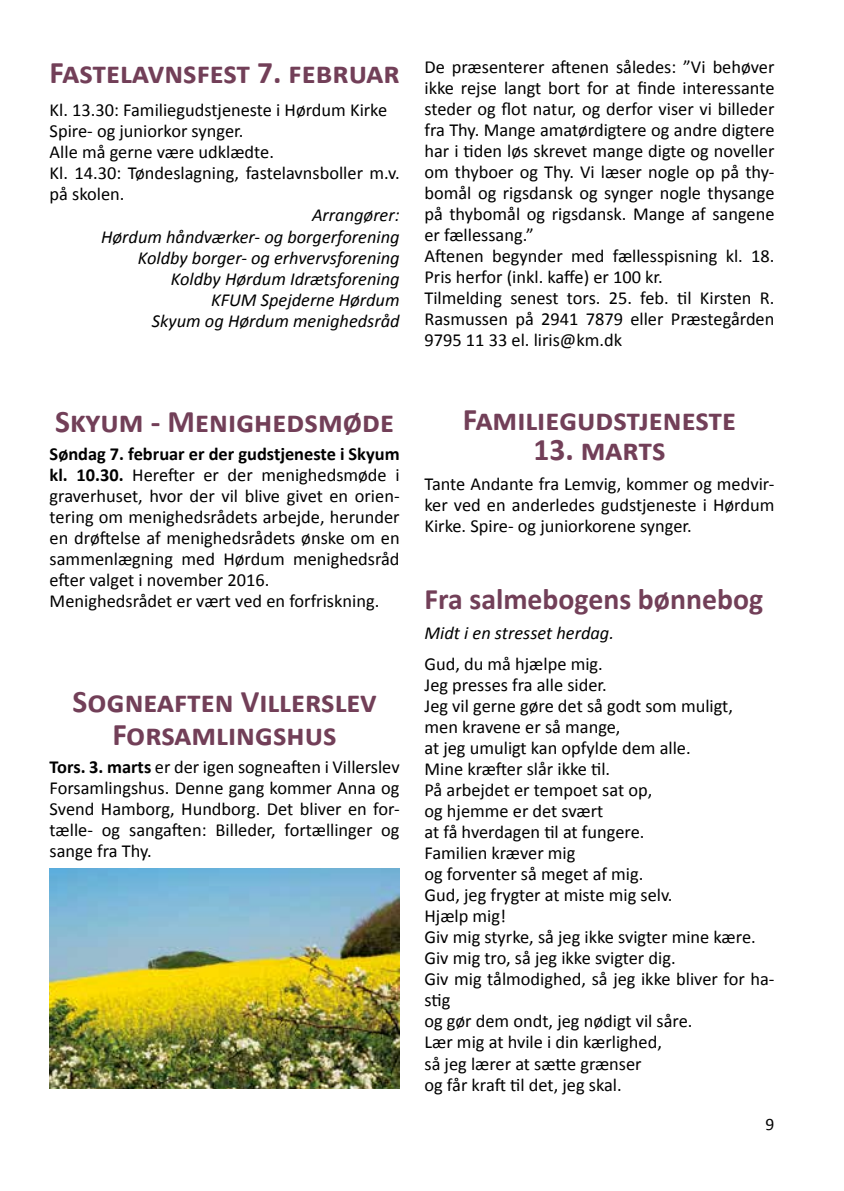
<style>
.page{position:relative;width:844px;height:1191px;background:#fff}
.page>*{position:absolute;margin:0;border:0;box-sizing:border-box;transform-origin:0 0}
.t1{font:700 31.5px/33.2px "Calibri";color:#723f58;text-align:center}
.t2{font:700 29.75px "Calibri";color:#723f58}
.t3{font:18.38px/21px "Calibri";color:#000}
.t4{font:italic 18.38px/21px "Calibri";color:#000;text-align:right}
.t5{font:17.5px "Calibri";color:#000}
.s1{font-weight:700}
</style>
<div class="page">
<img style="left:50px;top:868px;width:349px;height:220px">
<h1 class="t1" style="left:50px;top:56px;width:351px">Fastelavnsfest 7. februar</h1>
<p class="t3" style="left:50px;top:100px;width:351px">Kl. 13.30: Familiegudstjeneste i Hørdum Kirke Spire- og juniorkor synger.<br>Alle må gerne være udklædte.<br>Kl. 14.30: Tøndeslagning, fastelavnsboller m.v. på skolen.</p>
<p class="t4" style="left:101px;top:204px;width:300px">Arrangører:<br>Hørdum håndværker- og borgerforening<br>Koldby borger- og erhvervsforening<br>Koldby Hørdum Idrætsforening<br>KFUM Spejderne Hørdum<br>Skyum og Hørdum menighedsråd</p>
<p class="t3" style="left:424px;top:57px;width:351px">De præsenterer aftenen således: ”Vi behøver ikke rejse langt bort for at finde interessante steder og flot natur, og derfor viser vi billeder fra Thy. Mange amatørdigtere og andre digtere har i tiden løs skrevet mange digte og noveller om thyboer og Thy. Vi læser nogle op på thy&shy;bomål og rigsdansk og synger nogle thysange på thybomål og rigsdansk. Mange af sangene er fællessang.”<br>Aftenen begynder med fællesspisning kl. 18.<br>Pris herfor (inkl. kaffe) er 100 kr.<br>Tilmelding senest tors. 25. feb. til Kirsten R.<br>Rasmussen på 2941 7879 eller Præstegården 9795 11 33 el. liris@km.dk</p>
<h1 class="t1" style="left:55px;top:404px;width:340px">Skyum - Menighedsmøde</h1>
<p class="t3" style="left:50px;top:443px;width:351px"><span class="s1">Søndag 7. februar er der gudstjeneste i Skyum kl. 10.30.</span> Herefter er der menighedsmøde i graverhuset, hvor der vil blive givet en orien&shy;tering om menighedsrådets arbejde, herunder en drøftelse af menighedsrådets ønske om en sammenlægning med Hørdum menighedsråd efter valget i november 2016.<br>Menighedsrådet er vært ved en forfriskning.</p>
<h1 class="t1" style="left:73px;top:684px;width:305px">Sogneaften Villerslev<br>Forsamlingshus</h1>
<p class="t3" style="left:50px;top:756px;width:351px;text-align:justify"><span class="s1">Tors. 3. marts</span> er der igen sogneaften i Villerslev Forsamlingshus. Denne gang kommer Anna og Svend Hamborg, Hundborg. Det bliver en for&shy;tælle- og sangaften: Billeder, fortællinger og sange fra Thy.</p>
<h1 class="t1" style="left:462px;top:403px;width:275px">Familiegudstjeneste</h1>
<h1 class="t1" style="left:533px;top:433px;width:134px">13. marts</h1>
<p class="t3" style="left:424px;top:473px;width:351px;text-align:justify">Tante Andante fra Lemvig, kommer og medvir&shy;ker ved en anderledes gudstjeneste i Hørdum Kirke. Spire- og juniorkorene synger.</p>
<h2 class="t2" style="left:424px;top:580px;width:340px">Fra salmebogens bønnebog</h2>
<p class="t4" style="left:424px;top:621px;width:191px">Midt i en stresset herdag.</p>
<p class="t3" style="left:424px;top:654px;width:351px">Gud, du må hjælpe mig.<br>Jeg presses fra alle sider.<br>Jeg vil gerne gøre det så godt som muligt,<br>men kravene er så mange,<br>at jeg umuligt kan opfylde dem alle.<br>Mine kræfter slår ikke til.<br>På arbejdet er tempoet sat op,<br>og hjemme er det svært<br>at få hverdagen til at fungere.<br>Familien kræver mig<br>og forventer så meget af mig.<br>Gud, jeg frygter at miste mig selv.<br>Hjælp mig!<br>Giv mig styrke, så jeg ikke svigter mine kære.<br>Giv mig tro, så jeg ikke svigter dig.<br>Giv mig tålmodighed, så jeg ikke bliver for ha&shy;stig<br>og gør dem ondt, jeg nødigt vil såre.<br>Lær mig at hvile i din kærlighed,<br>så jeg lærer at sætte grænser<br>og får kraft til det, jeg skal.</p>
<p class="t5" style="left:765px;top:1112px;width:10px">9</p>
</div>
